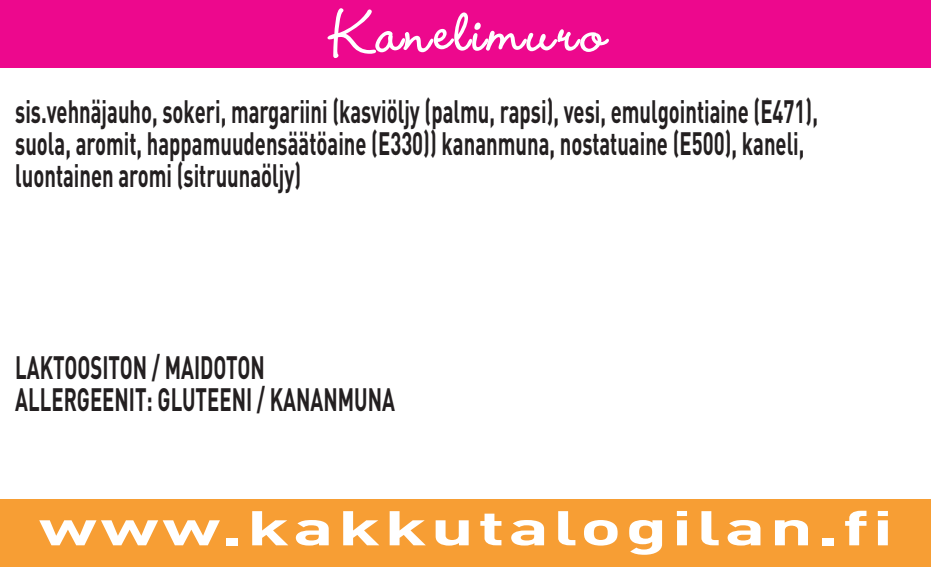
<style>
.page{position:relative;width:931px;height:567px;background:#fff}
.page>*{position:absolute;margin:0;border:0;box-sizing:border-box;transform-origin:0 0}
.t1{font:700 72px "Wendy LP Std";letter-spacing:.05em;color:#fff}
.t2{font:700 48px "DIN";letter-spacing:.05em;color:#fff;scale:1.59 1}
.t3{font:700 32px/32px "DIN";color:#231f20;scale:.63 1}
</style>
<div class="page">
<div style="left:0;top:0;width:931px;height:68px;background:#ed088d"></div>
<div style="left:0;top:499px;width:931px;height:68px;background:#f79e34"></div>
<h1 class="t1" style="left:329px;top:-11px;width:279px">Kanelimuro</h1>
<p class="t3" style="left:15px;top:94px;width:1275px">sis.vehnäjauho, sokeri, margariini (kasviöljy (palmu, rapsi), vesi, emulgointiaine (E471), suola, aromit, happamuudensäätöaine (E330)) kananmuna, nostatuaine (E500), kaneli, luontainen aromi (sitruunaöljy)</p>
<p class="t3" style="left:15px;top:350px;width:604px">LAKTOOSITON / MAIDOTON<br>ALLERGEENIT: GLUTEENI / KANANMUNA</p>
<h2 class="t2" style="left:39px;top:497px;width:539px">www.kakkutalogilan.fi</h2>
</div>
